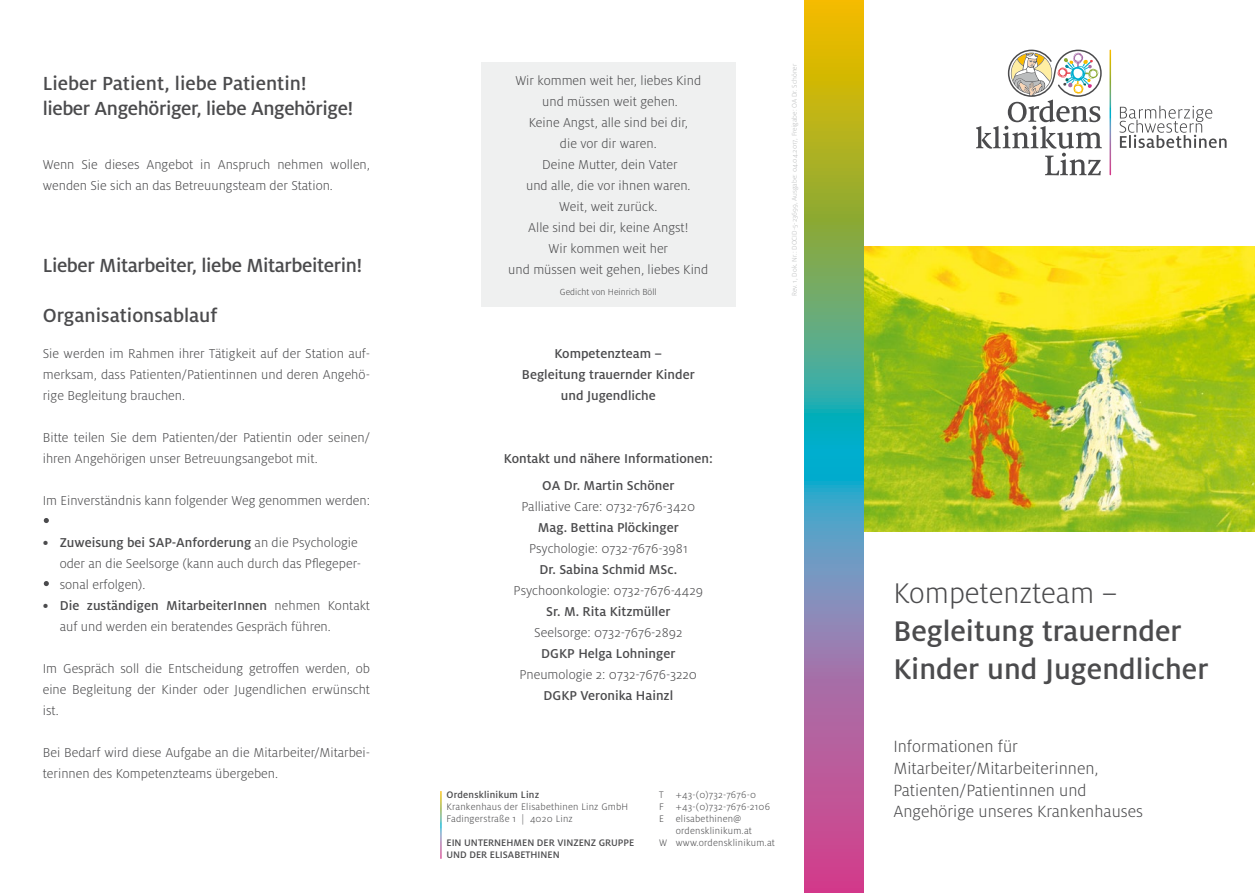
<style>
.page{position:relative;width:1255px;height:893px;background:#fff}
.page>*{position:absolute;margin:0;border:0;box-sizing:border-box;transform-origin:0 0}
.t1{font:500 31.5px/37.8px "Milo OT";color:#4b4b4d}
.t2{font:300 31.5px "Milo OT";color:#4b4b4d}
.t3{font:500 21px/25.2px "Milo OT";letter-spacing:-.02em;color:#4b4b4d}
.t4{font:500 21px "Milo OT";color:#4b4b4d}
.t5{font:300 18px/21.6px "Milo OT";color:#4b4b4d}
.t6{font:300 14.25px/21px "Milo OT";color:#4b4b4d}
.t7{font:500 14.25px/21px "Milo OT";color:#4b4b4d;text-align:center}
.t8{font:300 10.5px/12px "Milo OT";letter-spacing:.02em;color:#4b4b4d}
.t9{font:500 10.5px/12px "Milo OT";color:#4b4b4d}
.t10{font:500 10.5px "Milo OT";letter-spacing:.02em;color:#4b4b4d}
.t11{font:300 9.75px "Milo OT";color:#4b4b4d}
.t12{font:300 7.5px "Milo OT";color:#bbbdbe}
.s1{font-weight:500}
</style>
<div class="page">
<img style="left:863px;top:247px;width:391px;height:284px">
<svg style="left:44px;top:518px;width:5px;height:5px"></svg>
<svg style="left:44px;top:581px;width:5px;height:5px"></svg>
<svg style="left:804px;top:0;width:59px;height:893px;background:#8b937c"></svg>
<svg style="left:976px;top:50px;width:125px;height:125px"></svg>
<svg style="left:1109px;top:50px;width:1px;height:125px"></svg>
<svg style="left:1119px;top:106px;width:107px;height:42px"></svg>
<div style="left:481px;top:62px;width:254px;height:245px;background:#eff0f0"></div>
<svg style="left:440px;top:791px;width:1px;height:68px"></svg>
<h2 class="t3" style="left:43px;top:71px;width:312px">Lieber Patient, liebe Patientin! lieber Angehöriger, liebe Angehörige!</h2>
<p class="t6" style="left:43px;top:154px;width:329px">Wenn Sie dieses Angebot in Anspruch nehmen wollen, wenden Sie sich an das Betreuungsteam der Station.</p>
<h2 class="t3" style="left:43px;top:253px;width:321px">Lieber Mitarbeiter, liebe Mitarbeiterin!</h2>
<h2 class="t4" style="left:43px;top:304px;width:176px">Organisationsablauf</h2>
<p class="t6" style="left:43px;top:343px;width:329px;text-align:justify">Sie werden im Rahmen ihrer Tätigkeit auf der Station auf&shy;merksam, dass Patienten/Patientinnen und deren Angehö&shy;rige Begleitung brauchen.</p>
<p class="t6" style="left:43px;top:427px;width:329px">Bitte teilen Sie dem Patienten/der Patientin oder seinen/ ihren Angehörigen unser Betreuungsangebot mit.</p>
<p class="t6" style="left:43px;top:490px;width:329px">Im Einverständnis kann folgender Weg genommen werden:</p>
<p class="t6" style="left:60px;top:532px;width:303px;text-indent:-17px"><span class="s1">• Zuweisung bei SAP-Anforderung</span> an die Psychologie oder an die Seelsorge (kann auch durch das Pflegeper&shy;sonal erfolgen).</p>
<p class="t6" style="left:60px;top:595px;width:312px;text-indent:-17px"><span class="s1">• Die zuständigen MitarbeiterInnen</span> nehmen Kontakt auf und werden ein beratendes Gespräch führen.</p>
<p class="t6" style="left:43px;top:658px;width:329px;text-align:justify">Im Gespräch soll die Entscheidung getroffen werden, ob eine Begleitung der Kinder oder Jugendlichen erwünscht ist.</p>
<p class="t6" style="left:43px;top:742px;width:329px">Bei Bedarf wird diese Aufgabe an die Mitarbeiter/Mitarbei&shy;terinnen des Kompetenzteams übergeben.</p>
<p class="t6" style="left:508px;top:70px;width:201px;text-align:center">Wir kommen weit her, liebes Kind und müssen weit gehen.<br>Keine Angst, alle sind bei dir,<br>die vor dir waren.<br>Deine Mutter, dein Vater<br>und alle, die vor ihnen waren.<br>Weit, weit zurück.<br>Alle sind bei dir, keine Angst!<br>Wir kommen weit her<br>und müssen weit gehen, liebes Kind</p>
<p class="t11" style="left:560px;top:286px;width:98px">Gedicht von Heinrich Böll</p>
<p class="t7" style="left:522px;top:343px;width:174px">Kompetenzteam –<br>Begleitung trauernder Kinder und Jugendliche</p>
<p class="t7" style="left:504px;top:445px;width:210px;line-height:27px">Kontakt und nähere Informationen:<br>OA Dr. Martin Schöner</p>
<p class="t6" style="left:521px;top:496px;width:175px">Palliative Care: 0732-7676-3420</p>
<p class="t7" style="left:538px;top:517px;width:142px">Mag. Bettina Plöckinger</p>
<p class="t6" style="left:529px;top:538px;width:160px">Psychologie: 0732-7676-3981</p>
<p class="t7" style="left:539px;top:559px;width:139px">Dr. Sabina Schmid MSc.</p>
<p class="t6" style="left:513px;top:580px;width:191px">Psychoonkologie: 0732-7676-4429</p>
<p class="t7" style="left:546px;top:601px;width:126px">Sr. M. Rita Kitzmüller</p>
<p class="t6" style="left:534px;top:622px;width:150px">Seelsorge: 0732-7676-2892</p>
<p class="t7" style="left:541px;top:643px;width:136px">DGKP Helga Lohninger</p>
<p class="t6" style="left:519px;top:664px;width:179px">Pneumologie 2: 0732-7676-3220</p>
<p class="t7" style="left:543px;top:685px;width:131px">DGKP Veronika Hainzl</p>
<p class="t12" style="left:790px;top:296px;width:234px;rotate:-90deg">Rev. 1, Dok. Nr.: DOCID-5-23699, Ausgabe: 04.04.2017, Freigabe: OA Dr. Schöner</p>
<p class="t10" style="left:446px;top:789px;width:94px">Ordensklinikum Linz</p>
<p class="t8" style="left:446px;top:801px;width:183px">Krankenhaus der Elisabethinen Linz GmbH<br>Fadingerstraße 1 | 4020 Linz</p>
<p class="t9" style="left:446px;top:837px;width:189px">EIN UNTERNEHMEN DER VINZENZ GRUPPE<br>UND DER ELISABETHINEN</p>
<p class="t8" style="left:659px;top:789px;width:98px">T +43-(0)732-7676-0</p>
<p class="t8" style="left:659px;top:801px;width:112px">F +43-(0)732-7676-2106</p>
<p class="t8" style="left:659px;top:813px;width:83px">E elisabethinen@</p>
<p class="t8" style="left:675px;top:825px;width:78px">ordensklinikum.at</p>
<p class="t8" style="left:659px;top:837px;width:117px">W www.ordensklinikum.at</p>
<h1 class="t2" style="left:893px;top:576px;width:226px">Kompetenzteam –</h1>
<h1 class="t1" style="left:893px;top:612px;width:316px">Begleitung trauernder<br>Kinder und Jugendlicher</h1>
<p class="t5" style="left:893px;top:736px;width:251px">Informationen für<br>Mitarbeiter/Mitarbeiterinnen,<br>Patienten/Patientinnen und<br>Angehörige unseres Krankenhauses</p>
</div>
